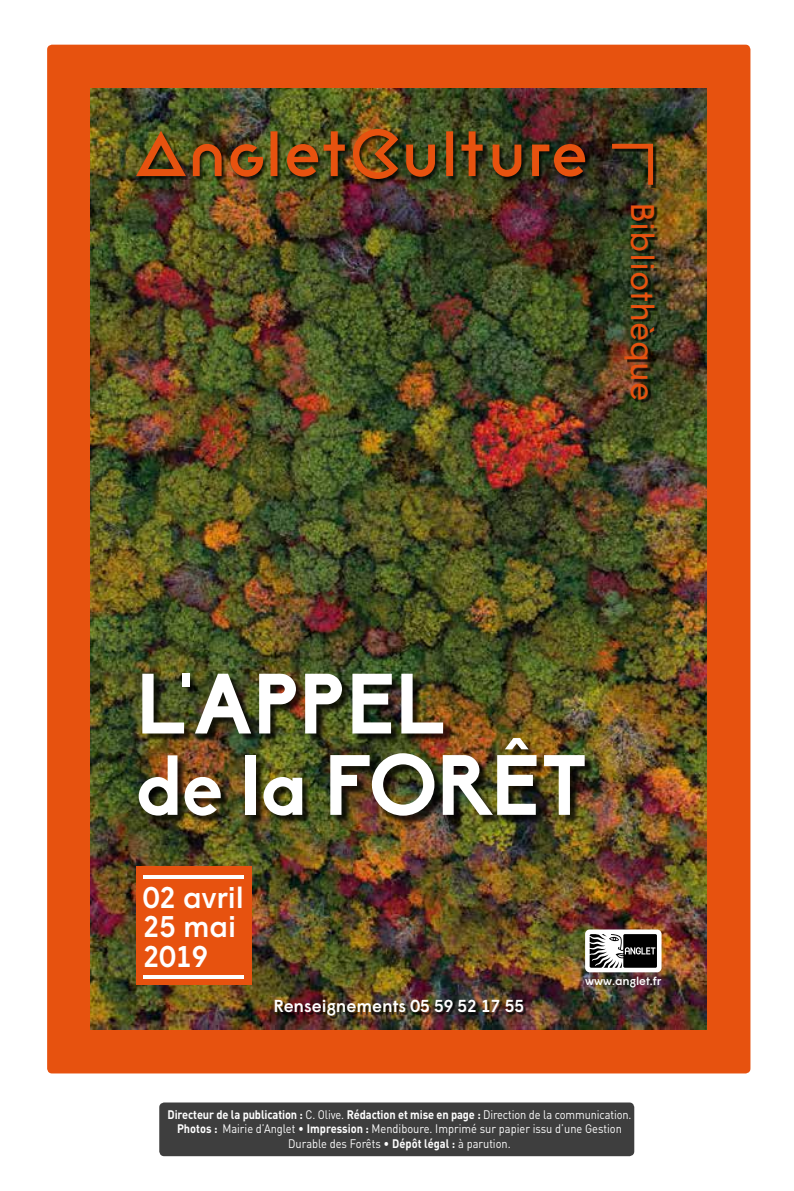
<style>
.page{position:relative;width:794px;height:1191px;background:#fff}
.page>*{position:absolute;margin:0;border:0;box-sizing:border-box;transform-origin:0 0}
.t1{font:700 84px/81.4px "Biko";color:#fff}
.t2{font:32.73px "Wigrum";color:#e7520f}
.t3{font:500 29.93px/29.8px "Wigrum";color:#fff}
.t4{font:500 17.32px "Wigrum";color:#fff}
.t5{font:12.25px/14.7px "DIN";color:#fff;text-align:center;scale:.9 1}
.t6{font:500 11.72px "Wigrum";color:#fff}
.s1{font-size:81.02px}
.s2{font-weight:700}
</style>
<div class="page">
<div style="left:159px;top:1102px;width:475px;height:54px;background:#3e3e3e;border-radius:5px"></div>
<div style="left:47px;top:45px;width:703px;height:1028px;background:#e7520f;border-radius:5px"></div>
<img style="left:91px;top:88px;width:616px;height:942px">
<div style="left:627px;top:207px;width:31px;height:196px;background:#000;opacity:.75"></div>
<div style="left:614px;top:145px;width:42px;height:43px;background:#000;opacity:.75"></div>
<svg style="left:607px;top:141px;width:48px;height:49px;background:#4d371c"></svg>
<div style="left:136px;top:129px;width:455px;height:55px;background:#000;opacity:.75"></div>
<img style="left:353px;top:129px;width:45px;height:50px">
<svg style="left:324px;top:131px;width:21px;height:45px"></svg>
<img style="left:446px;top:131px;width:139px;height:46px">
<svg style="left:406px;top:145px;width:29px;height:32px"></svg>
<img style="left:136px;top:131px;width:182px;height:46px">
<div style="left:585px;top:929px;width:76px;height:43px;background:#fff;border-radius:5px"></div>
<svg style="left:589px;top:934px;width:68px;height:33px"></svg>
<div style="left:276px;top:1000px;width:250px;height:19px;background:#000;opacity:.75"></div>
<div style="left:141px;top:675px;width:453px;height:150px;background:#000;opacity:.75"></div>
<div style="left:136px;top:866px;width:115px;height:119px;background:#e7520f"></div>
<hr style="left:143px;top:875px;width:100px;height:3px;background:#fff">
<svg style="left:143px;top:975px;width:100px;height:3px"></svg>
<h2 class="t2" style="left:667px;top:202px;width:201px;rotate:90deg">Bibliothèque</h2>
<h1 class="t1" style="left:136px;top:664px;width:452px">L'APPEL<br><span class="s1">de la</span> FORÊT</h1>
<h3 class="t3" style="left:143px;top:880px;width:102px">02 avril<br>25 mai<br>2019</h3>
<h3 class="t4" style="left:273px;top:992px;width:252px">Renseignements 05 59 52 17 55</h3>
<p class="t6" style="left:585px;top:972px;width:78px">www.anglet.fr</p>
<p class="t5" style="left:167px;top:1106px;width:517px"><span class="s2">Directeur de la publication :</span> C. Olive. <span class="s2">Rédaction et mise en page :</span> Direction de la communication.<br><span class="s2">Photos :</span> Mairie d’Anglet • <span class="s2">Impression :</span> Mendiboure. Imprimé sur papier issu d’une Gestion<br>Durable des Forêts • <span class="s2">Dépôt légal :</span> à parution.</p>
</div>
